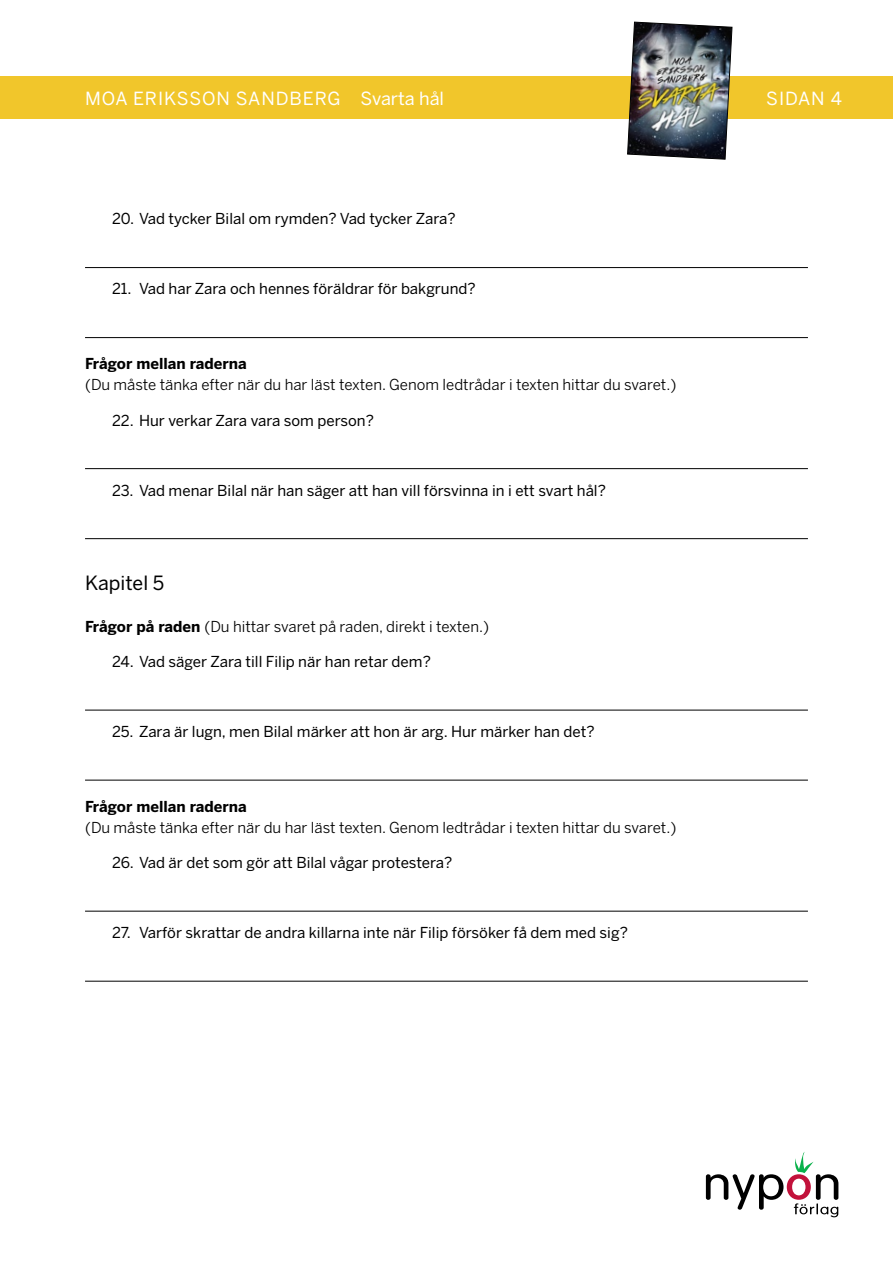
<style>
.page{position:relative;width:893px;height:1263px;background:#fff}
.page>*{position:absolute;margin:0;border:0;box-sizing:border-box;transform-origin:0 0}
.t1{font:19.5px "Benton Sans";color:#000}
.t2{font:18px "Benton Sans";letter-spacing:.04em;color:#fff}
.t3{font:15px "Benton Sans";color:#000}
.t4{font:15px "Benton Sans";color:#000}
.t5{font:700 15px "Benton Sans";color:#000}
.s1{font-weight:700}
</style>
<div class="page">
<div style="left:0;top:77px;width:893px;height:42px;background:#f1c62b"></div>
<img style="left:627px;top:21px;width:106px;height:139px">
<svg style="left:706px;top:1152px;width:132px;height:65px"></svg>
<hr style="left:85px;top:267px;width:723px;height:1px;background:#000">
<hr style="left:85px;top:337px;width:723px;height:1px;background:#000">
<hr style="left:85px;top:468px;width:723px;height:1px;background:#000">
<hr style="left:85px;top:538px;width:723px;height:1px;background:#000">
<hr style="left:85px;top:710px;width:723px;height:1px;background:#000">
<hr style="left:85px;top:780px;width:723px;height:1px;background:#000">
<hr style="left:85px;top:911px;width:723px;height:1px;background:#000">
<hr style="left:85px;top:981px;width:723px;height:1px;background:#000">
<p class="t2" style="left:85px;top:88px;width:361px">MOA ERIKSSON SANDBERG Svarta hål</p>
<p class="t2" style="left:766px;top:88px;width:77px">SIDAN 4</p>
<p class="t3" style="left:112px;top:210px;width:345px">20. Vad tycker Bilal om rymden? Vad tycker Zara?</p>
<p class="t3" style="left:112px;top:280px;width:365px">21. Vad har Zara och hennes föräldrar för bakgrund?</p>
<p class="t5" style="left:85px;top:355px;width:163px">Frågor mellan raderna</p>
<p class="t4" style="left:85px;top:376px;width:593px">(Du måste tänka efter när du har läst texten. Genom ledtrådar i texten hittar du svaret.)</p>
<p class="t3" style="left:112px;top:411px;width:263px">22. Hur verkar Zara vara som person?</p>
<p class="t3" style="left:112px;top:481px;width:495px">23. Vad menar Bilal när han säger att han vill försvinna in i ett svart hål?</p>
<h1 class="t1" style="left:85px;top:571px;width:81px">Kapitel 5</h1>
<p class="t4" style="left:85px;top:617px;width:406px"><span class="s1">Frågor på raden</span> (Du hittar svaret på raden, direkt i texten.)</p>
<p class="t3" style="left:112px;top:653px;width:320px">24. Vad säger Zara till Filip när han retar dem?</p>
<p class="t3" style="left:112px;top:723px;width:484px">25. Zara är lugn, men Bilal märker att hon är arg. Hur märker han det?</p>
<p class="t5" style="left:85px;top:798px;width:163px">Frågor mellan raderna</p>
<p class="t4" style="left:85px;top:819px;width:593px">(Du måste tänka efter när du har läst texten. Genom ledtrådar i texten hittar du svaret.)</p>
<p class="t3" style="left:112px;top:854px;width:342px">26. Vad är det som gör att Bilal vågar protestera?</p>
<p class="t3" style="left:112px;top:924px;width:517px">27. Varför skrattar de andra killarna inte när Filip försöker få dem med sig?</p>
</div>
